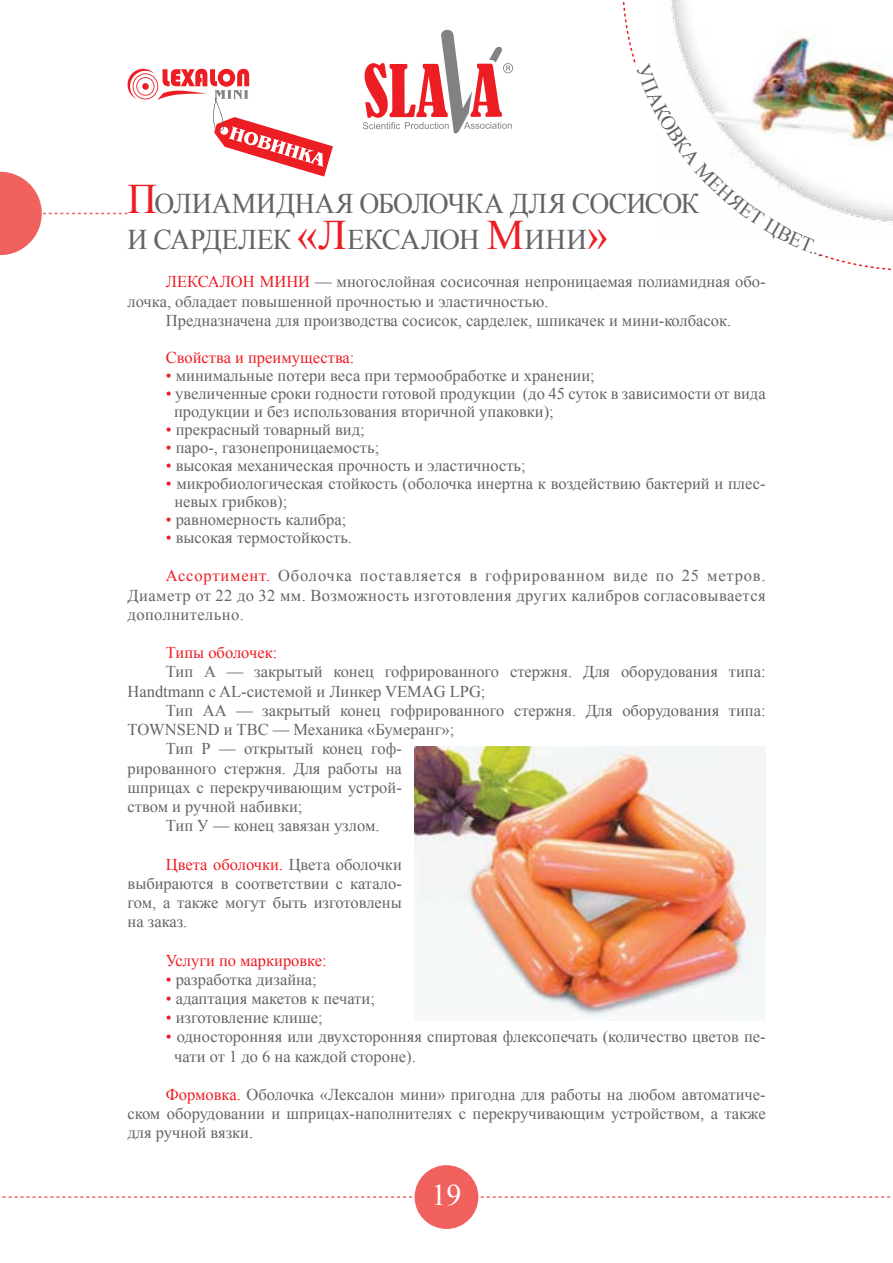
<style>
.page{position:relative;width:893px;height:1263px;background:#fff}
.page>*{position:absolute;margin:0;border:0;box-sizing:border-box;transform-origin:0 0}
.t1{font:30px "Times New Roman";color:#fff}
.t2{font:28.5px/36px "Times New Roman";letter-spacing:-.015em;color:#636466}
.t3{font:16.5px/19.2px "Times New Roman";color:#636466}
.t4{font:16.5px "Times New Roman";color:#ed1d24}
.s1{font-size:42px;color:#ed1d24}
.s2{color:#ed1d24}
</style>
<div class="page">
<svg style="left:622px;top:0;width:271px;height:271px"></svg>
<div style="left:415px;top:1165px;width:63px;height:64px;background:#f1615d;border-radius:50%"></div>
<svg style="left:2px;top:1196px;width:889px;height:2px"></svg>
<svg style="left:363px;top:29px;width:150px;height:105px"></svg>
<img style="left:415px;top:746px;width:350px;height:274px">
<svg style="left:0;top:69px;width:333px;height:186px"></svg>
<svg style="left:631px;top:63px;width:190px;height:197px"></svg>
<h2 class="t2" style="left:128px;top:185px;width:573px"><span class="s1">П</span>ОЛИАМИДНАЯ ОБОЛОЧКА ДЛЯ СОСИСОК<br>И САРДЕЛЕК <span class="s1">«Л</span>ЕКСАЛОН <span class="s1">М</span>ИНИ<span class="s1">»</span></h2>
<p class="t3" style="left:166px;top:272px;width:601px"><span class="s2">ЛЕКСАЛОН МИНИ</span> — многослойная сосисочная непроницаемая полиамидная обо-</p>
<p class="t3" style="left:128px;top:291px;width:422px">лочка, обладает повышенной прочностью и эластичностью.</p>
<p class="t3" style="left:166px;top:310px;width:567px">Предназначена для производства сосисок, сарделек, шпикачек и мини-колбасок.</p>
<p class="t4" style="left:166px;top:346px;width:190px">Свойства и преимущества:</p>
<p class="t3" style="left:166px;top:366px;width:430px"><span class="s2">•</span> минимальные потери веса при термообработке и хранении;</p>
<p class="t3" style="left:174px;top:384px;width:593px;line-height:18px;text-indent:-8px"><span class="s2">•</span> увеличенные сроки годности готовой продукции (до 45 суток в зависимости от вида продукции и без использования вторичной упаковки);</p>
<p class="t3" style="left:166px;top:420px;width:200px"><span class="s2">•</span> прекрасный товарный вид;</p>
<p class="t3" style="left:166px;top:438px;width:215px"><span class="s2">•</span> паро-, газонепроницаемость;</p>
<p class="t3" style="left:166px;top:456px;width:361px"><span class="s2">•</span> высокая механическая прочность и эластичность;</p>
<p class="t3" style="left:174px;top:474px;width:593px;line-height:18px;text-indent:-8px"><span class="s2">•</span> микробиологическая стойкость (оболочка инертна к воздействию бактерий и плес&shy;невых грибков);</p>
<p class="t3" style="left:166px;top:510px;width:182px"><span class="s2">•</span> равномерность калибра;</p>
<p class="t3" style="left:166px;top:528px;width:188px"><span class="s2">•</span> высокая термостойкость.</p>
<p class="t3" style="left:128px;top:566px;width:640px;text-align:justify;text-indent:38px"><span class="s2">Ассортимент.</span> Оболочка поставляется в гофрированном виде по 25 метров.<br>Диаметр от 22 до 32 мм. Возможность изготовления других калибров согласовывается дополнительно.</p>
<p class="t4" style="left:166px;top:642px;width:113px">Типы оболочек:</p>
<p class="t3" style="left:128px;top:662px;width:640px;text-indent:38px">Тип А — закрытый конец гофрированного стержня. Для оборудования типа:<br>Handtmann c AL-системой и Линкер VEMAG LPG;</p>
<p class="t3" style="left:166px;top:700px;width:601px">Тип АА — закрытый конец гофрированного стержня. Для оборудования типа:</p>
<p class="t3" style="left:128px;top:720px;width:328px">TOWNSEND и TBC — Механика «Бумеранг»;</p>
<p class="t3" style="left:166px;top:739px;width:237px">Тип Р — открытый конец гоф-</p>
<p class="t3" style="left:128px;top:758px;width:276px">рированного стержня. Для работы на</p>
<p class="t3" style="left:128px;top:777px;width:276px">шприцах c перекручивающим устрой-</p>
<p class="t3" style="left:128px;top:796px;width:176px">ством и ручной набивки;</p>
<p class="t3" style="left:166px;top:816px;width:215px">Тип У — конец завязан узлом.</p>
<p class="t3" style="left:128px;top:854px;width:276px;text-align:justify;text-indent:38px"><span class="s2">Цвета оболочки.</span> Цвета оболочки выбираются в соответствии с катало&shy;гом, а также могут быть изготовлены на заказ.</p>
<p class="t4" style="left:166px;top:949px;width:162px">Услуги по маркировке:</p>
<p class="t3" style="left:166px;top:969px;width:153px"><span class="s2">•</span> разработка дизайна;</p>
<p class="t3" style="left:166px;top:988px;width:211px"><span class="s2">•</span> адаптация макетов к печати;</p>
<p class="t3" style="left:166px;top:1008px;width:158px"><span class="s2">•</span> изготовление клише;</p>
<p class="t3" style="left:174px;top:1027px;width:593px;text-indent:-8px"><span class="s2">•</span> односторонняя или двухсторонняя спиртовая флексопечать (количество цветов пе&shy;чати от 1 до 6 на каждой стороне).</p>
<p class="t3" style="left:128px;top:1085px;width:640px;text-align:justify;text-indent:38px"><span class="s2">Формовка.</span> Оболочка «Лексалон мини» пригодна для работы на любом автоматиче&shy;ском оборудовании и шприцах-наполнителях с перекручивающим устройством, а также для ручной вязки.</p>
<h1 class="t1" style="left:431px;top:1175px;width:31px">19</h1>
</div>
